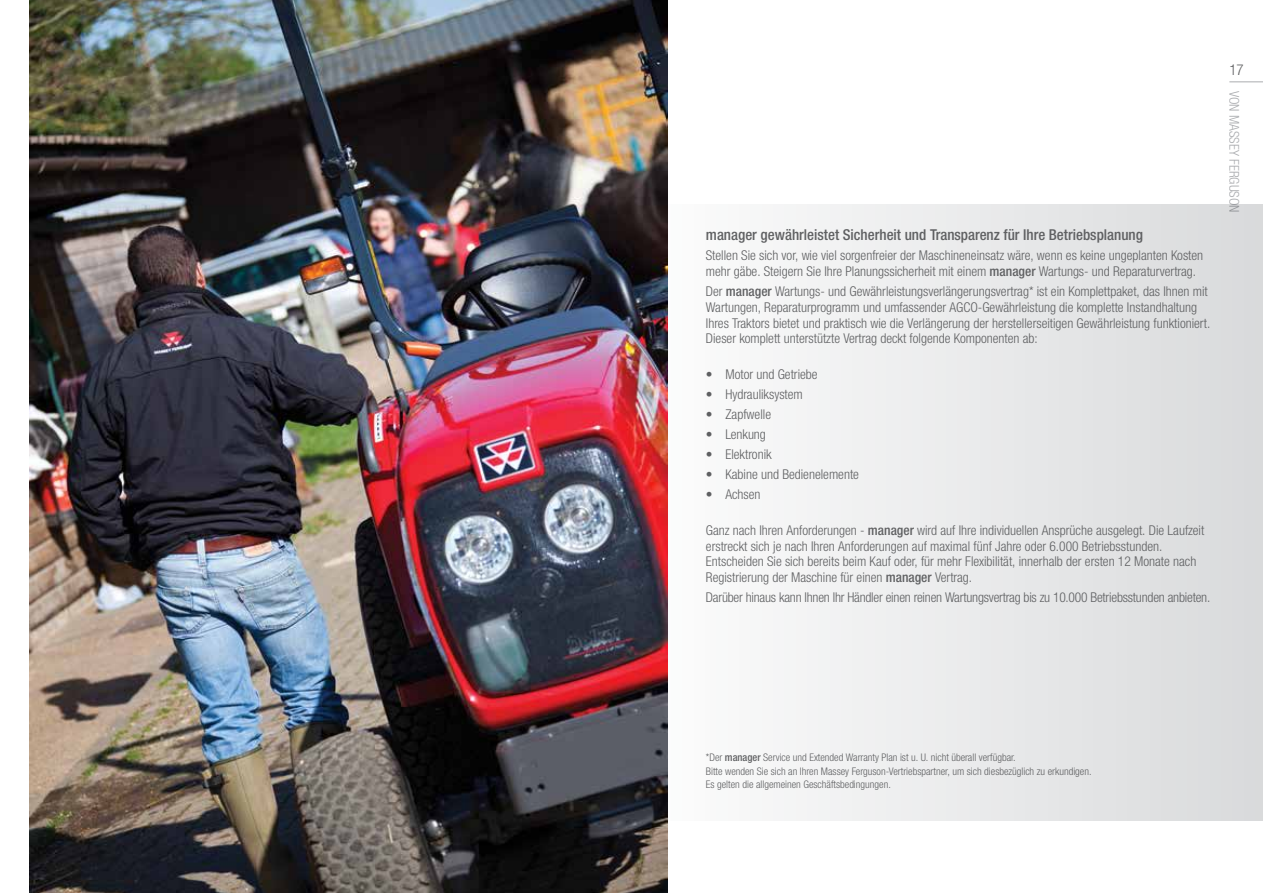
<style>
.page{position:relative;width:1263px;height:893px;background:#fff}
.page>*{position:absolute;margin:0;border:0;box-sizing:border-box;transform-origin:0 0}
.t1{font:500 condensed 15px "Helvetica Neue LTW1 G";color:#5f6062}
.t2{font:300 condensed 15px "Helvetica Neue LTW1 G";color:#5f6062}
.t3{font:300 condensed 13.5px/15.8px "Helvetica Neue LTW1 G";color:#5f6062}
.t4{font:300 condensed 13.5px "Helvetica Neue LTW1 G";color:#aaacaf}
.t5{font:300 condensed 10.5px/13.5px "Helvetica Neue LTW1 G";color:#5f6062}
.s1{font-weight:500}
</style>
<div class="page">
<div style="left:626px;top:204px;width:637px;height:616px;background:linear-gradient(to right,#fefefe,#d9dadb)"></div>
<img style="left:30px;top:0;width:638px;height:893px">
<hr style="left:1229px;top:81px;width:34px;height:1px;background:#aaacaf">
<p class="t1" style="left:706px;top:226px;width:439px">manager gewährleistet Sicherheit und Transparenz für Ihre Betriebsplanung</p>
<p class="t3" style="left:706px;top:248px;width:499px">Stellen Sie sich vor, wie viel sorgenfreier der Maschineneinsatz wäre, wenn es keine ungeplanten Kosten mehr gäbe. Steigern Sie Ihre Planungssicherheit mit einem <span class="s1">manager</span> Wartungs- und Reparaturvertrag.</p>
<p class="t3" style="left:706px;top:284px;width:506px">Der <span class="s1">manager</span> Wartungs- und Gewährleistungsverlängerungsvertrag* ist ein Komplettpaket, das Ihnen mit Wartungen, Reparaturprogramm und umfassender AGCO-Gewährleistung die komplette Instandhaltung Ihres Traktors bietet und praktisch wie die Verlängerung der herstellerseitigen Gewährleistung funktioniert.<br>Dieser komplett unterstützte Vertrag deckt folgende Komponenten ab:</p>
<p class="t3" style="left:706px;top:367px;width:113px">• Motor und Getriebe</p>
<p class="t3" style="left:706px;top:387px;width:98px">• Hydrauliksystem</p>
<p class="t3" style="left:706px;top:407px;width:67px">• Zapfwelle</p>
<p class="t3" style="left:706px;top:427px;width:62px">• Lenkung</p>
<p class="t3" style="left:706px;top:447px;width:67px">• Elektronik</p>
<p class="t3" style="left:706px;top:467px;width:155px">• Kabine und Bedienelemente</p>
<p class="t3" style="left:706px;top:487px;width:56px">• Achsen</p>
<p class="t3" style="left:706px;top:522px;width:500px">Ganz nach Ihren Anforderungen - <span class="s1">manager</span> wird auf Ihre individuellen Ansprüche ausgelegt. Die Laufzeit erstreckt sich je nach Ihren Anforderungen auf maximal fünf Jahre oder 6.000 Betriebsstunden.<br>Entscheiden Sie sich bereits beim Kauf oder, für mehr Flexibilität, innerhalb der ersten 12 Monate nach Registrierung der Maschine für einen <span class="s1">manager</span> Vertrag.</p>
<p class="t3" style="left:706px;top:590px;width:506px">Darüber hinaus kann Ihnen Ihr Händler einen reinen Wartungsvertrag bis zu 10.000 Betriebsstunden anbieten.</p>
<p class="t2" style="left:1229px;top:61px;width:16px">17</p>
<p class="t4" style="left:1242px;top:91px;width:124px;rotate:90deg">VON MASSEY FERGUSON</p>
<p class="t5" style="left:706px;top:751px;width:387px">*Der <span class="s1">manager</span> Service und Extended Warranty Plan ist u. U. nicht überall verfügbar.<br>Bitte wenden Sie sich an Ihren Massey Ferguson-Vertriebspartner, um sich diesbezüglich zu erkundigen.<br>Es gelten die allgemeinen Geschäftsbedingungen.</p>
</div>
